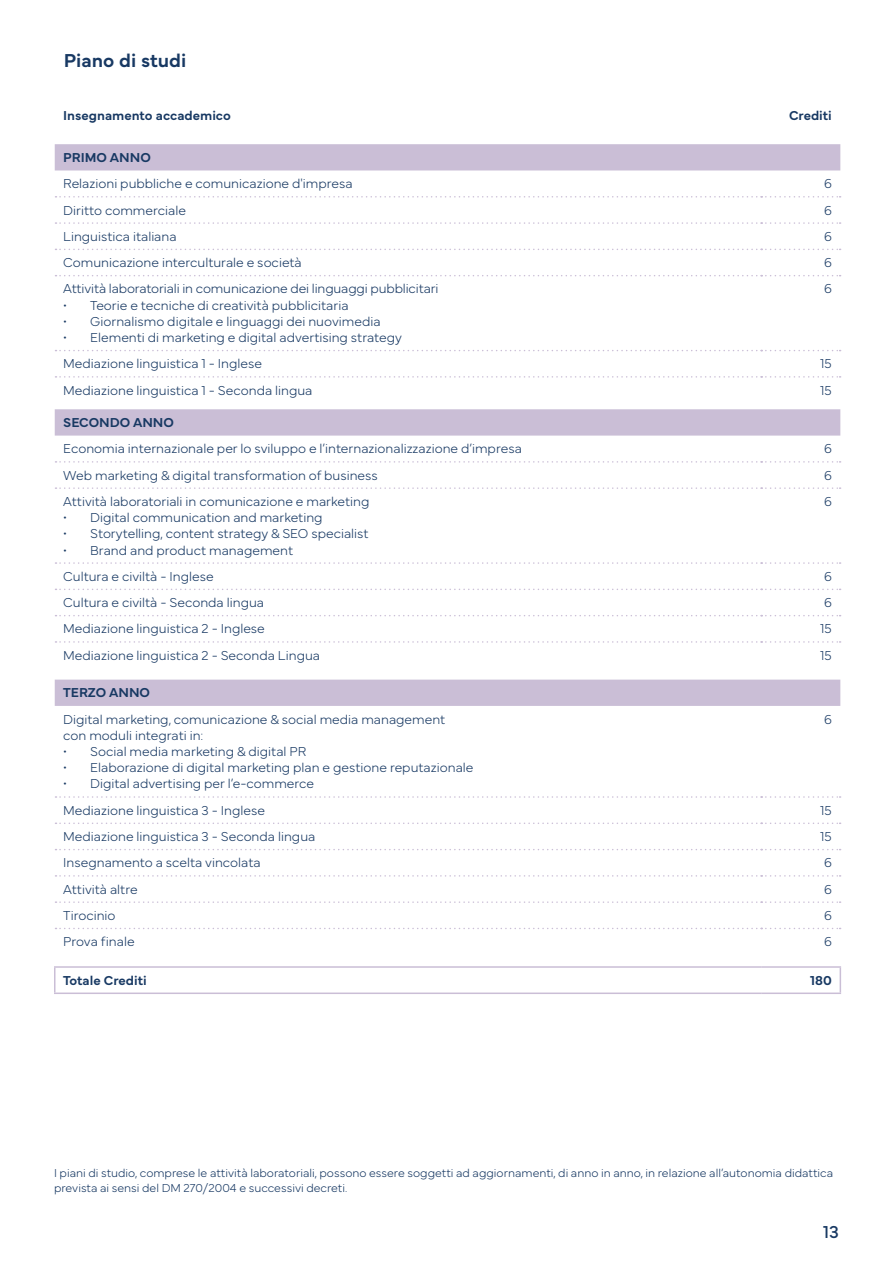
<style>
.page{position:relative;width:893px;height:1263px;background:#fff}
.page>*{position:absolute;margin:0;border:0;box-sizing:border-box;transform-origin:0 0}
.t1{font:600 19.5px "Mundial";color:#183963}
.t2{font:18px "Mundial";color:#183963}
.t3{font:100 13.5px/16.2px "Mundial";color:#183963}
.t4{font:600 13.5px "Mundial";color:#183963}
.t5{font:100 12px/14.4px "Mundial";color:#183963}
</style>
<div class="page">
<svg style="left:55px;top:144px;width:785px;height:562px"></svg>
<hr style="left:54px;top:966px;width:707px;height:2px;background:#cabed6">
<hr style="left:54px;top:968px;width:2px;height:24px;background:#cabed6">
<hr style="left:761px;top:966px;width:80px;height:2px;background:#cabed6">
<svg style="left:840px;top:968px;width:1px;height:24px"></svg>
<hr style="left:54px;top:992px;width:707px;height:2px;background:#cabed6">
<hr style="left:761px;top:992px;width:80px;height:2px;background:#cabed6">
<svg style="left:56px;top:796px;width:785px;height:2px"></svg>
<svg style="left:56px;top:822px;width:785px;height:2px"></svg>
<svg style="left:56px;top:849px;width:785px;height:1px"></svg>
<svg style="left:56px;top:875px;width:785px;height:2px"></svg>
<svg style="left:56px;top:901px;width:785px;height:2px"></svg>
<svg style="left:56px;top:928px;width:785px;height:1px"></svg>
<svg style="left:56px;top:461px;width:785px;height:2px"></svg>
<svg style="left:56px;top:487px;width:785px;height:2px"></svg>
<svg style="left:56px;top:562px;width:785px;height:2px"></svg>
<svg style="left:56px;top:589px;width:785px;height:1px"></svg>
<svg style="left:56px;top:615px;width:785px;height:1px"></svg>
<svg style="left:56px;top:641px;width:785px;height:2px"></svg>
<svg style="left:56px;top:196px;width:785px;height:2px"></svg>
<svg style="left:56px;top:222px;width:785px;height:2px"></svg>
<svg style="left:56px;top:249px;width:785px;height:1px"></svg>
<svg style="left:56px;top:275px;width:785px;height:1px"></svg>
<svg style="left:56px;top:350px;width:785px;height:1px"></svg>
<svg style="left:56px;top:376px;width:785px;height:2px"></svg>
<h1 class="t1" style="left:64px;top:46px;width:124px">Piano di studi</h1>
<p class="t4" style="left:63px;top:105px;width:169px">Insegnamento accademico</p>
<p class="t4" style="left:789px;top:105px;width:44px">Crediti</p>
<p class="t4" style="left:63px;top:147px;width:89px">PRIMO ANNO</p>
<p class="t3" style="left:63px;top:174px;width:291px">Relazioni pubbliche e comunicazione d'impresa</p>
<p class="t3" style="left:824px;top:174px;width:9px">6</p>
<p class="t3" style="left:63px;top:201px;width:124px">Diritto commerciale</p>
<p class="t3" style="left:824px;top:201px;width:9px">6</p>
<p class="t3" style="left:63px;top:227px;width:115px">Linguistica italiana</p>
<p class="t3" style="left:824px;top:227px;width:9px">6</p>
<p class="t3" style="left:63px;top:253px;width:240px">Comunicazione interculturale e società</p>
<p class="t3" style="left:824px;top:253px;width:9px">6</p>
<p class="t3" style="left:63px;top:279px;width:377px">Attività laboratoriali in comunicazione dei linguaggi pubblicitari</p>
<p class="t3" style="left:63px;top:296px;width:287px">• Teorie e tecniche di creatività pubblicitaria</p>
<p class="t3" style="left:63px;top:312px;width:319px">• Giornalismo digitale e linguaggi dei nuovimedia</p>
<p class="t3" style="left:63px;top:328px;width:340px">• Elementi di marketing e digital advertising strategy</p>
<p class="t3" style="left:824px;top:279px;width:9px">6</p>
<p class="t3" style="left:63px;top:354px;width:200px">Mediazione linguistica 1 - Inglese</p>
<p class="t3" style="left:820px;top:354px;width:13px">15</p>
<p class="t3" style="left:63px;top:381px;width:251px">Mediazione linguistica 1 - Seconda lingua</p>
<p class="t3" style="left:820px;top:381px;width:13px">15</p>
<p class="t4" style="left:63px;top:412px;width:112px">SECONDO ANNO</p>
<p class="t3" style="left:63px;top:439px;width:460px">Economia internazionale per lo sviluppo e l’internazionalizzazione d’impresa</p>
<p class="t3" style="left:824px;top:439px;width:9px">6</p>
<p class="t3" style="left:63px;top:466px;width:316px">Web marketing &amp; digital transformation of business</p>
<p class="t3" style="left:824px;top:466px;width:9px">6</p>
<p class="t3" style="left:63px;top:492px;width:308px">Attività laboratoriali in comunicazione e marketing</p>
<p class="t3" style="left:63px;top:508px;width:261px">• Digital communication and marketing</p>
<p class="t3" style="left:63px;top:524px;width:307px">• Storytelling, content strategy &amp; SEO specialist</p>
<p class="t3" style="left:63px;top:540px;width:231px">• Brand and product management</p>
<p class="t3" style="left:824px;top:492px;width:9px">6</p>
<p class="t3" style="left:63px;top:567px;width:152px">Cultura e civiltà - Inglese</p>
<p class="t3" style="left:824px;top:567px;width:9px">6</p>
<p class="t3" style="left:63px;top:593px;width:202px">Cultura e civiltà - Seconda lingua</p>
<p class="t3" style="left:824px;top:593px;width:9px">6</p>
<p class="t3" style="left:63px;top:619px;width:203px">Mediazione linguistica 2 - Inglese</p>
<p class="t3" style="left:820px;top:619px;width:13px">15</p>
<p class="t3" style="left:63px;top:646px;width:258px">Mediazione linguistica 2 - Seconda Lingua</p>
<p class="t3" style="left:820px;top:646px;width:13px">15</p>
<p class="t4" style="left:63px;top:682px;width:88px">TERZO ANNO</p>
<p class="t3" style="left:63px;top:710px;width:384px">Digital marketing, comunicazione &amp; social media management con moduli integrati in:</p>
<p class="t3" style="left:63px;top:742px;width:244px">• Social media marketing &amp; digital PR</p>
<p class="t3" style="left:63px;top:758px;width:412px">• Elaborazione di digital marketing plan e gestione reputazionale</p>
<p class="t3" style="left:63px;top:774px;width:252px">• Digital advertising per l’e-commerce</p>
<p class="t3" style="left:824px;top:710px;width:9px">6</p>
<p class="t3" style="left:63px;top:801px;width:203px">Mediazione linguistica 3 - Inglese</p>
<p class="t3" style="left:820px;top:801px;width:13px">15</p>
<p class="t3" style="left:63px;top:827px;width:254px">Mediazione linguistica 3 - Seconda lingua</p>
<p class="t3" style="left:820px;top:827px;width:13px">15</p>
<p class="t3" style="left:63px;top:853px;width:199px">Insegnamento a scelta vincolata</p>
<p class="t3" style="left:824px;top:853px;width:9px">6</p>
<p class="t3" style="left:63px;top:879px;width:76px">Attività altre</p>
<p class="t3" style="left:824px;top:879px;width:9px">6</p>
<p class="t3" style="left:63px;top:906px;width:54px">Tirocinio</p>
<p class="t3" style="left:824px;top:906px;width:9px">6</p>
<p class="t3" style="left:63px;top:932px;width:73px">Prova finale</p>
<p class="t3" style="left:824px;top:932px;width:9px">6</p>
<p class="t4" style="left:63px;top:969px;width:85px">Totale Crediti</p>
<p class="t4" style="left:810px;top:969px;width:23px">180</p>
<p class="t5" style="left:54px;top:1165px;width:781px">I piani di studio, comprese le attività laboratoriali, possono essere soggetti ad aggiornamenti, di anno in anno, in relazione all’autonomia didattica prevista ai sensi del DM 270/2004 e successivi decreti.</p>
<h2 class="t2" style="left:823px;top:1217px;width:17px">13</h2>
</div>
